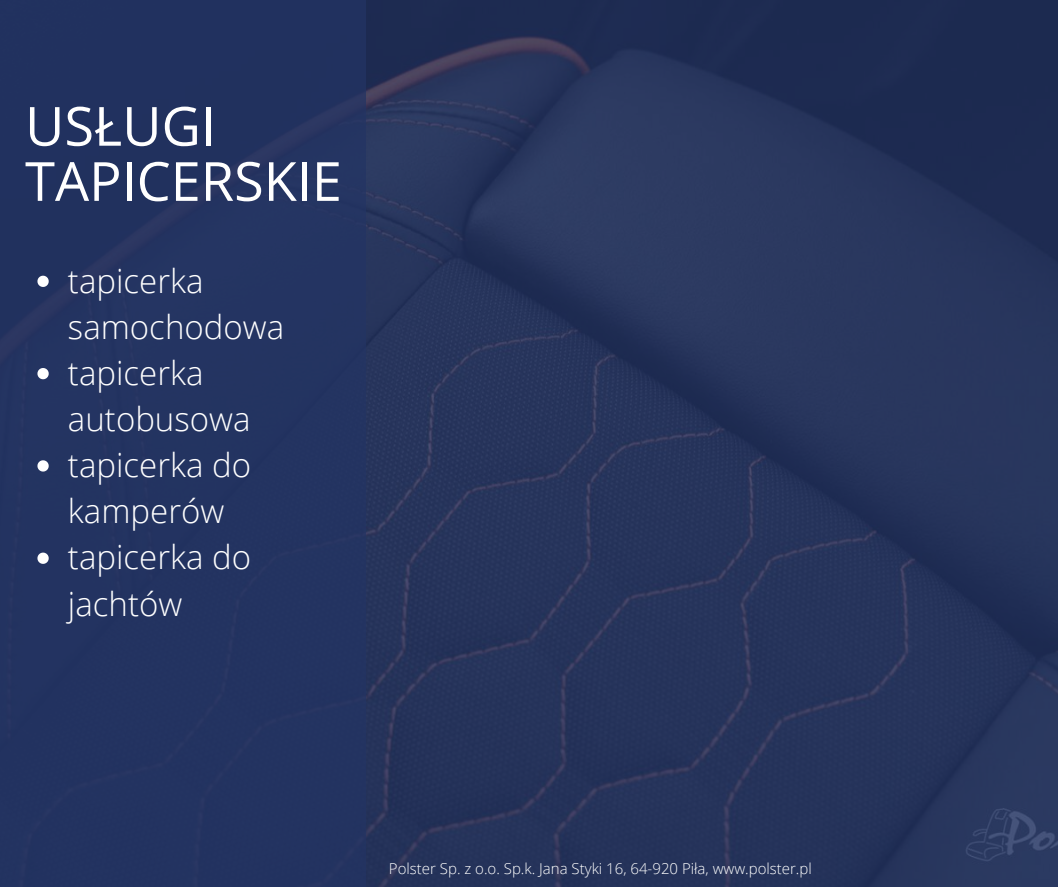
<style>
.page{position:relative;width:1058px;height:887px;background:#fff}
.page>*{position:absolute;margin:0;border:0;box-sizing:border-box;transform-origin:0 0}
.t1{font:54px/55.2px "Open Sans";color:#fff}
.t2{font:300 33px/46.2px "Open Sans";color:#fff}
.t3{font:300 15px "Open Sans";color:#fff}
</style>
<div class="page">
<img style="left:365px;top:0;width:693px;height:886px">
<div style="left:0;top:0;width:365px;height:886px;background:#233464"></div>
<svg style="left:37px;top:276px;width:12px;height:11px"></svg>
<svg style="left:37px;top:368px;width:12px;height:11px"></svg>
<svg style="left:37px;top:460px;width:12px;height:11px"></svg>
<svg style="left:37px;top:552px;width:12px;height:12px"></svg>
<h1 class="t1" style="left:25px;top:97px;width:318px">USŁUGI<br>TAPICERSKIE</h1>
<p class="t2" style="left:68px;top:257px;width:218px">tapicerka samochodowa tapicerka autobusowa tapicerka do kamperów tapicerka do jachtów</p>
<p class="t3" style="left:389px;top:857px;width:424px">Polster Sp. z o.o. Sp.k. Jana Styki 16, 64-920 Piła, www.polster.pl</p>
</div>
